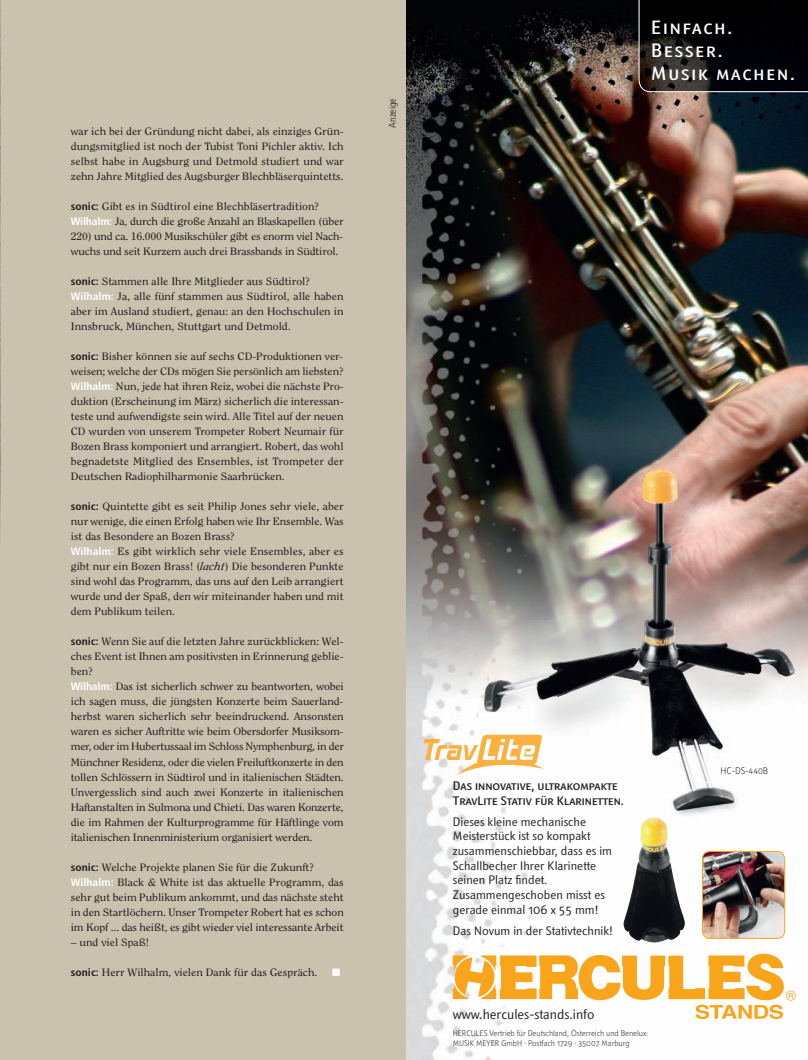
<style>
.page{position:relative;width:808px;height:1060px;background:#fff}
.page>*{position:absolute;margin:0;border:0;box-sizing:border-box;transform-origin:0 0}
.t1{font:19px/22.8px "Textra LT Medium SC";letter-spacing:.1em;color:#fff}
.t2{font:13.5px "Textra LT";color:#231f20}
.t3{font:12.12px/14.6px "Textra LT";color:#231f20}
.t4{font:12.12px/14.6px "Textra LT Medium SC";color:#231f20}
.t5{font:10.62px/15px "Clearface Std";letter-spacing:-.005em;color:#231f20;scale:1.1 1}
.t6{font:10.62px "Zapf Dingbats";color:#fff}
.t7{font:300 condensed 10px "Frutiger LT Std";color:#231f20}
.t8{font:9.5px "Textra LT Light SC";color:#231f20}
.t9{font:300 8.12px/9.8px "Textra LT";letter-spacing:-.005em;color:#231f20}
.s1{font-family:"Frutiger LT Std";font-weight:700;font-stretch:condensed}
.s2{font-family:"Frutiger LT Std";font-weight:700;font-stretch:condensed;color:#fff}
.s3{font-style:italic}
</style>
<div class="page">
<div style="left:0;top:0;width:808px;height:1059px;background:#cac2af"></div>
<img style="left:0;top:0;width:1px;height:529px">
<img style="left:406px;top:0;width:402px;height:1059px">
<img style="left:702px;top:851px;width:83px;height:87px;border-radius:8px">
<div style="left:702px;top:850px;width:83px;height:88px;border:1px solid #f9a51b;border-radius:8px"></div>
<img style="left:469px;top:460px;width:339px;height:361px">
<img style="left:484px;top:468px;width:311px;height:342px">
<img style="left:623px;top:817px;width:62px;height:125px">
<svg style="left:453px;top:953px;width:343px;height:66px;background:#fbd598"></svg>
<svg style="left:423px;top:734px;width:121px;height:41px;background:#faddb1"></svg>
<svg style="left:638px;top:0;width:170px;height:92px;background:#0e0e10"></svg>
<hr style="left:698px;top:782px;width:93px;height:1px;background:#fff">
<p class="t5" style="left:71px;top:124px;width:250px;text-align:justify">war ich bei der Gründung nicht dabei, als einziges Grün&shy;dungsmitglied ist noch der Tubist Toni Pichler aktiv. Ich selbst habe in Augsburg und Detmold studiert und war zehn Jahre Mitglied des Augsburger Blechbläserquintetts.</p>
<p class="t5" style="left:71px;top:199px;width:249px"><span class="s1">sonic:</span> Gibt es in Südtirol eine Blechbläsertradition?<br><span class="s2">Wilhalm:</span> Ja, durch die große Anzahl an Blaskapellen (über 220) und ca. 16.000 Musikschüler gibt es enorm viel Nach&shy;wuchs und seit Kurzem auch drei Brassbands in Südtirol.</p>
<p class="t5" style="left:71px;top:274px;width:250px"><span class="s1">sonic:</span> Stammen alle Ihre Mitglieder aus Südtirol?<br><span class="s2">Wilhalm:</span> Ja, alle fünf stammen aus Südtirol, alle haben aber im Ausland studiert, genau: an den Hochschulen in Innsbruck, München, Stuttgart und Detmold.</p>
<p class="t5" style="left:71px;top:349px;width:250px;text-align:justify"><span class="s1">sonic:</span> Bisher können sie auf sechs CD-Produktionen ver&shy;weisen; welche der CDs mögen Sie persönlich am liebsten?<br><span class="s2">Wilhalm:</span> Nun, jede hat ihren Reiz, wobei die nächste Pro&shy;duktion (Erscheinung im März) sicherlich die interessan&shy;teste und aufwendigste sein wird. Alle Titel auf der neuen CD wurden von unserem Trompeter Robert Neumair für Bozen Brass komponiert und arrangiert. Robert, das wohl begnadetste Mitglied des Ensembles, ist Trompeter der Deutschen Radiophilharmonie Saarbrücken.</p>
<p class="t5" style="left:71px;top:499px;width:250px"><span class="s1">sonic:</span> Quintette gibt es seit Philip Jones sehr viele, aber nur wenige, die einen Erfolg haben wie Ihr Ensemble. Was ist das Besondere an Bozen Brass?<br><span class="s2">Wilhalm:</span> Es gibt wirklich sehr viele Ensembles, aber es gibt nur ein Bozen Brass! (<span class="s3">lacht</span>) Die besonderen Punkte sind wohl das Programm, das uns auf den Leib arrangiert wurde und der Spaß, den wir miteinander haben und mit dem Publikum teilen.</p>
<p class="t5" style="left:71px;top:635px;width:250px"><span class="s1">sonic:</span> Wenn Sie auf die letzten Jahre zurückblicken: Wel&shy;ches Event ist Ihnen am positivsten in Erinnerung geblie&shy;ben?<br><span class="s2">Wilhalm:</span> Das ist sicherlich schwer zu beantworten, wobei ich sagen muss, die jüngsten Konzerte beim Sauerland&shy;herbst waren sicherlich sehr beeindruckend. Ansonsten waren es sicher Auftritte wie beim Obersdorfer Musiksom&shy;mer, oder im Hubertussaal im Schloss Nymphenburg, in der Münchner Residenz, oder die vielen Freiluftkonzerte in den tollen Schlössern in Südtirol und in italienischen Städten.<br>Unvergesslich sind auch zwei Konzerte in italienischen Haftanstalten in Sulmona und Chieti. Das waren Konzerte, die im Rahmen der Kulturprogramme für Häftlinge vom italienischen Innenministerium organisiert werden.</p>
<p class="t5" style="left:71px;top:860px;width:250px"><span class="s1">sonic:</span> Welche Projekte planen Sie für die Zukunft?<br><span class="s2">Wilhalm:</span> Black &amp; White ist das aktuelle Programm, das sehr gut beim Publikum ankommt, und das nächste steht in den Startlöchern. Unser Trompeter Robert hat es schon im Kopf ... das heißt, es gibt wieder viel interessante Arbeit</p>
<p class="t5" style="left:71px;top:935px;width:73px">– und viel Spaß!</p>
<p class="t5" style="left:71px;top:965px;width:226px"><span class="s1">sonic:</span> Herr Wilhalm, vielen Dank für das Gespräch.</p>
<p class="t6" style="left:332px;top:965px;width:10px">■</p>
<p class="t7" style="left:388px;top:128px;width:31px;rotate:-90deg">Anzeige</p>
<h1 class="t1" style="left:651px;top:18px;width:145px">Einfach.<br>Besser.<br>Musik machen.</h1>
<p class="t4" style="left:453px;top:779px;width:173px">Das innovative, ultrakompakte<br>TravLite Stativ für Klarinetten.</p>
<p class="t3" style="left:453px;top:815px;width:161px">Dieses kleine mechanische<br>Meisterstück ist so kompakt zusammenschiebbar, dass es im<br>Schallbecher Ihrer Klarinette seinen Platz findet.<br>Zusammengeschoben misst es gerade einmal 106 x 55 mm!</p>
<p class="t3" style="left:453px;top:924px;width:161px">Das Novum in der Stativtechnik!</p>
<p class="t2" style="left:453px;top:1009px;width:143px">www.hercules-stands.info</p>
<p class="t9" style="left:453px;top:1029px;width:197px">HERCULES Vertrieb für Deutschland, Österreich und Benelux:<br>MUSIK MEYER GmbH · Postfach 1729 · 35007 Marburg</p>
<p class="t8" style="left:720px;top:767px;width:49px">HC-DS-440B</p>
</div>
